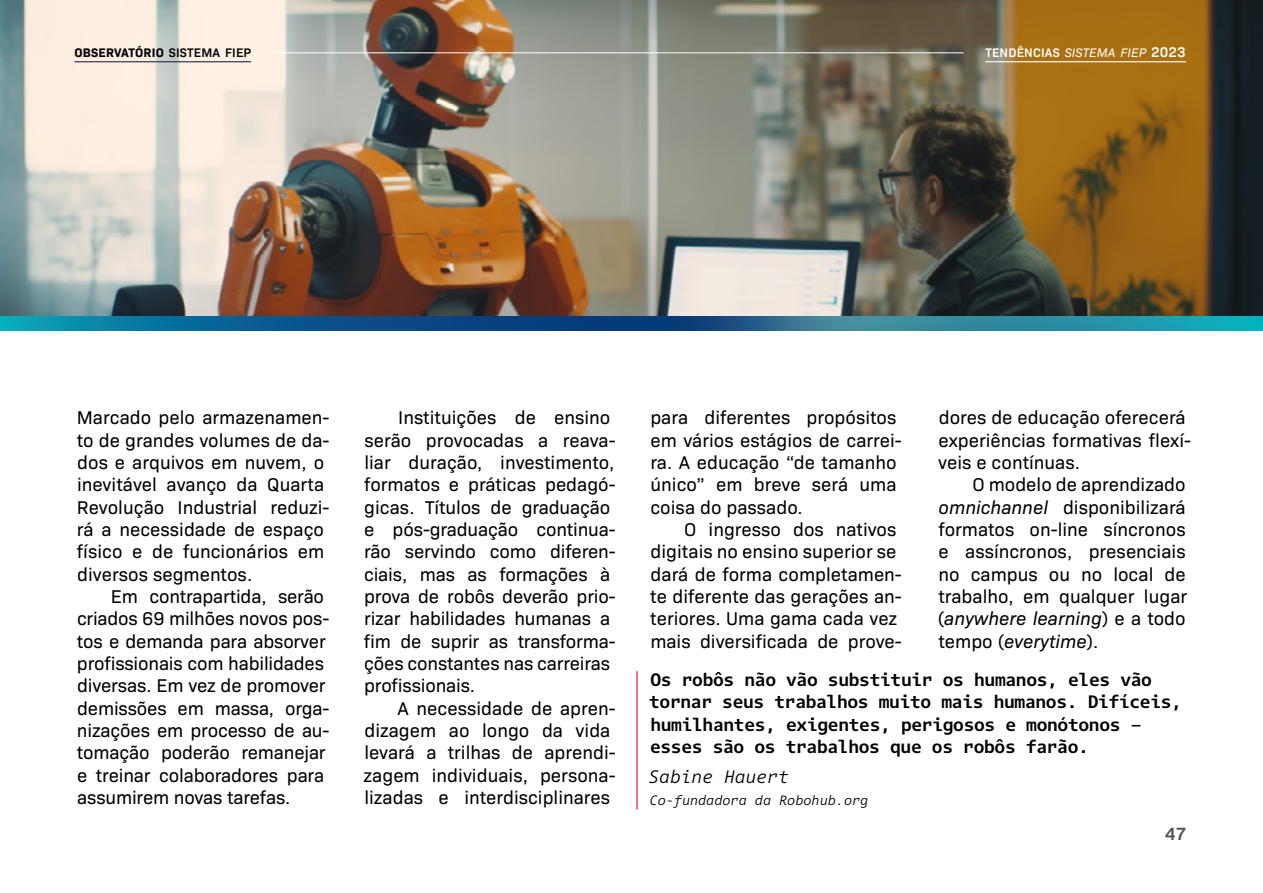
<style>
.page{position:relative;width:1263px;height:893px;background:#fff}
.page>*{position:absolute;margin:0;border:0;box-sizing:border-box;transform-origin:0 0}
.t1{font:18.75px/22.4px "Bio Sans";color:#000}
.t2{font:700 18px/22.5px "Dico Mono";letter-spacing:-.02em;color:#000}
.t3{font:italic 18px "Dico Mono";color:#000}
.t4{font:600 18px "Bio Sans";color:#555056}
.t5{font:italic 13.5px "Dico Mono";color:#000}
.t6{font:italic 12.6px "Bio Sans";letter-spacing:.015em;color:#fff}
.t7{font:700 12.6px "Bio Sans";letter-spacing:.015em;color:#000}
.s1{font-weight:600}
.s2{font-weight:600;font-style:normal}
.s3{font-weight:600;font-style:normal;font-size:14.25px}
.s4{font-style:italic}
</style>
<div class="page">
<img style="left:0;top:0;width:1263px;height:317px">
<img style="left:0;top:317px;width:1263px;height:13px">
<hr style="left:985px;top:61px;width:201px;height:1px;background:#fff">
<hr style="left:273px;top:52px;width:690px;height:1px;background:#fff">
<hr style="left:74px;top:61px;width:177px;height:1px;background:#242753">
<hr style="left:636px;top:671px;width:2px;height:138px;background:#e9435c">
<p class="t7" style="left:74px;top:43px;width:178px">OBSERVATÓRIO <span class="s1">SISTEMA FIEP</span></p>
<p class="t6" style="left:985px;top:44px;width:202px"><span class="s2">TENDÊNCIAS</span> SISTEMA FIEP <span class="s3">2023</span></p>
<p class="t1" style="left:77px;top:405px;width:254px">Marcado pelo armazenamen&shy;to de grandes volumes de da&shy;dos e arquivos em nuvem, o inevitável avanço da Quarta<br>Revolução Industrial reduzi&shy;rá a necessidade de espaço físico e de funcionários em diversos segmentos.</p>
<p class="t1" style="left:77px;top:584px;width:254px;text-indent:34px">Em contrapartida, serão criados 69 milhões novos pos&shy;tos e demanda para absorver profissionais com habilidades diversas. Em vez de promover demissões em massa, orga&shy;nizações em processo de au&shy;tomação poderão remanejar e treinar colaboradores para assumirem novas tarefas.</p>
<p class="t1" style="left:364px;top:405px;width:253px;text-indent:34px">Instituições de ensino serão provocadas a reava&shy;liar duração, investimento, formatos e práticas pedagó&shy;gicas. Títulos de graduação e pós-graduação continua&shy;rão servindo como diferen&shy;ciais, mas as formações à prova de robôs deverão prio&shy;rizar habilidades humanas a fim de suprir as transforma&shy;ções constantes nas carreiras profissionais.</p>
<p class="t1" style="left:364px;top:695px;width:254px;text-indent:34px">A necessidade de apren&shy;dizagem ao longo da vida levará a trilhas de aprendi&shy;zagem individuais, persona&shy;lizadas e interdisciplinares</p>
<p class="t1" style="left:650px;top:405px;width:253px">para diferentes propósitos em vários estágios de carrei&shy;ra. A educação “de tamanho único” em breve será uma coisa do passado.</p>
<p class="t1" style="left:650px;top:517px;width:253px;text-indent:34px">O ingresso dos nativos digitais no ensino superior se dará de forma completamen&shy;te diferente das gerações an&shy;teriores. Uma gama cada vez mais diversificada de prove-</p>
<p class="t1" style="left:938px;top:405px;width:254px">dores de educação oferecerá experiências formativas flexí&shy;veis e contínuas.</p>
<p class="t1" style="left:938px;top:472px;width:251px;text-align:justify;text-indent:35px">O modelo de aprendizado <span class="s4">omnichannel</span> disponibilizará formatos on-line síncronos e assíncronos, presenciais no campus ou no local de trabalho, em qualquer lugar (<span class="s4">anywhere learning</span>) e a todo tempo (<span class="s4">everytime</span>).</p>
<p class="t2" style="left:649px;top:667px;width:534px">Os robôs não vão substituir os humanos, eles vão tornar seus trabalhos muito mais humanos. Difíceis, humilhantes, exigentes, perigosos e monótonos – esses são os trabalhos que os robôs farão.</p>
<p class="t3" style="left:648px;top:765px;width:142px">Sabine Hauert</p>
<p class="t5" style="left:650px;top:792px;width:220px">Co-fundadora da Robohub.org</p>
<p class="t4" style="left:1165px;top:820px;width:23px">47</p>
</div>
